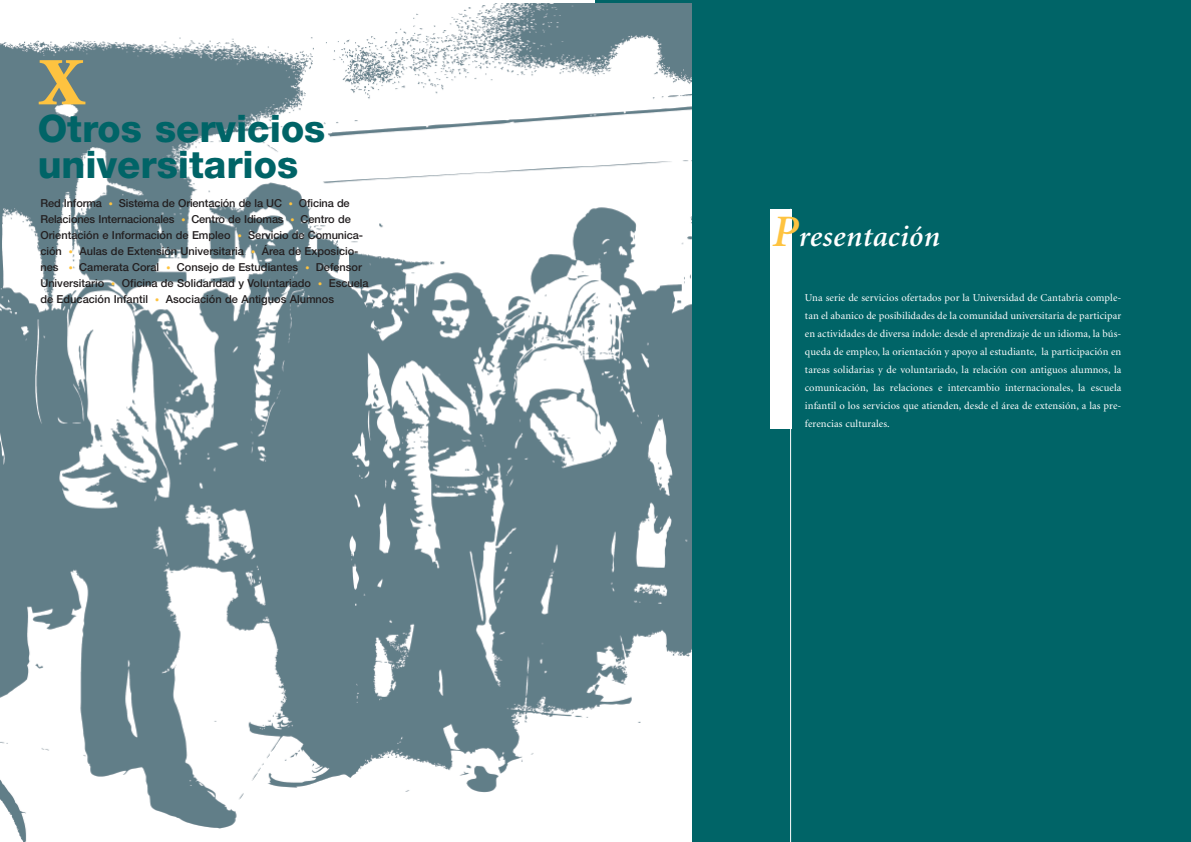
<style>
.page{position:relative;width:1191px;height:842px;background:#fff}
.page>*{position:absolute;margin:0;border:0;box-sizing:border-box;transform-origin:0 0}
.t1{font:900 68px "Minion";color:#fec340}
.t2{font:800 38px/36px "Helvetica Neue";color:#006467}
.t3{font:italic 600 30px "Minion";letter-spacing:.015em;color:#fff}
.t4{font:25px "Minion";color:#fec340}
.t5{font:500 11px "Helvetica Neue";color:#231f20}
.t6{font:10.5px/18px "Minion";letter-spacing:.01em;color:#fff;text-align:justify}
.s1{font-size:45px;color:#fec340}
</style>
<div class="page">
<div style="left:595px;top:0;width:596px;height:842px;background:#006467"></div>
<hr style="left:790px;top:209px;width:1px;height:633px;background:#fff">
<div style="left:770px;top:209px;width:21px;height:220px;background:#fff"></div>
<img style="left:0;top:3px;width:692px;height:839px">
<h1 class="t1" style="left:39px;top:56px;width:47px">X</h1>
<h2 class="t2" style="left:38px;top:113px;width:289px">Otros servicios universitarios</h2>
<p class="t5" style="left:40px;top:199px;width:63px">Red Informa</p>
<h3 class="t4" style="left:108px;top:187px;width:7px">.</h3>
<p class="t5" style="left:119px;top:199px;width:165px">Sistema de Orientación de la UC</p>
<h3 class="t4" style="left:288px;top:187px;width:7px">.</h3>
<p class="t5" style="left:299px;top:199px;width:52px">Oficina de</p>
<p class="t5" style="left:40px;top:215px;width:136px">Relaciones Internacionales</p>
<h3 class="t4" style="left:180px;top:203px;width:7px">.</h3>
<p class="t5" style="left:191px;top:215px;width:94px">Centro de Idiomas</p>
<h3 class="t4" style="left:289px;top:203px;width:7px">.</h3>
<p class="t5" style="left:300px;top:215px;width:52px">Centro de</p>
<p class="t5" style="left:40px;top:231px;width:192px">Orientación e Información de Empleo</p>
<h3 class="t4" style="left:237px;top:219px;width:7px">.</h3>
<p class="t5" style="left:248px;top:231px;width:116px">Servicio de Comunica-</p>
<p class="t5" style="left:40px;top:247px;width:23px">ción</p>
<h3 class="t4" style="left:68px;top:235px;width:7px">.</h3>
<p class="t5" style="left:79px;top:247px;width:166px">Aulas de Extensión Universitaria</p>
<h3 class="t4" style="left:250px;top:235px;width:7px">.</h3>
<p class="t5" style="left:262px;top:247px;width:98px">Área de Exposicio-</p>
<p class="t5" style="left:40px;top:263px;width:20px">nes</p>
<h3 class="t4" style="left:68px;top:251px;width:7px">.</h3>
<p class="t5" style="left:79px;top:263px;width:81px">Camerata Coral</p>
<h3 class="t4" style="left:165px;top:251px;width:7px">.</h3>
<p class="t5" style="left:177px;top:263px;width:123px">Consejo de Estudiantes</p>
<h3 class="t4" style="left:304px;top:251px;width:7px">.</h3>
<p class="t5" style="left:316px;top:263px;width:48px">Defensor</p>
<p class="t5" style="left:40px;top:279px;width:65px">Universitario</p>
<h3 class="t4" style="left:110px;top:267px;width:7px">.</h3>
<p class="t5" style="left:122px;top:279px;width:191px">Oficina de Solidaridad y Voluntariado</p>
<h3 class="t4" style="left:317px;top:267px;width:7px">.</h3>
<p class="t5" style="left:329px;top:279px;width:41px">Escuela</p>
<p class="t5" style="left:40px;top:295px;width:109px">de Educación Infantil</p>
<h3 class="t4" style="left:154px;top:283px;width:7px">.</h3>
<p class="t5" style="left:166px;top:295px;width:170px">Asociación de Antiguos Alumnos</p>
<h3 class="t3" style="left:772px;top:224px;width:169px"><span class="s1">P</span>resentación</h3>
<p class="t6" style="left:805px;top:289px;width:318px">Una serie de servicios ofertados por la Universidad de Cantabria comple&shy;tan el abanico de posibilidades de la comunidad universitaria de participar en actividades de diversa índole: desde el aprendizaje de un idioma, la bús&shy;queda de empleo, la orientación y apoyo al estudiante, la participación en tareas solidarias y de voluntariado, la relación con antiguos alumnos, la comunicación, las relaciones e intercambio internacionales, la escuela infantil o los servicios que atienden, desde el área de extensión, a las pre&shy;ferencias culturales.</p>
</div>
